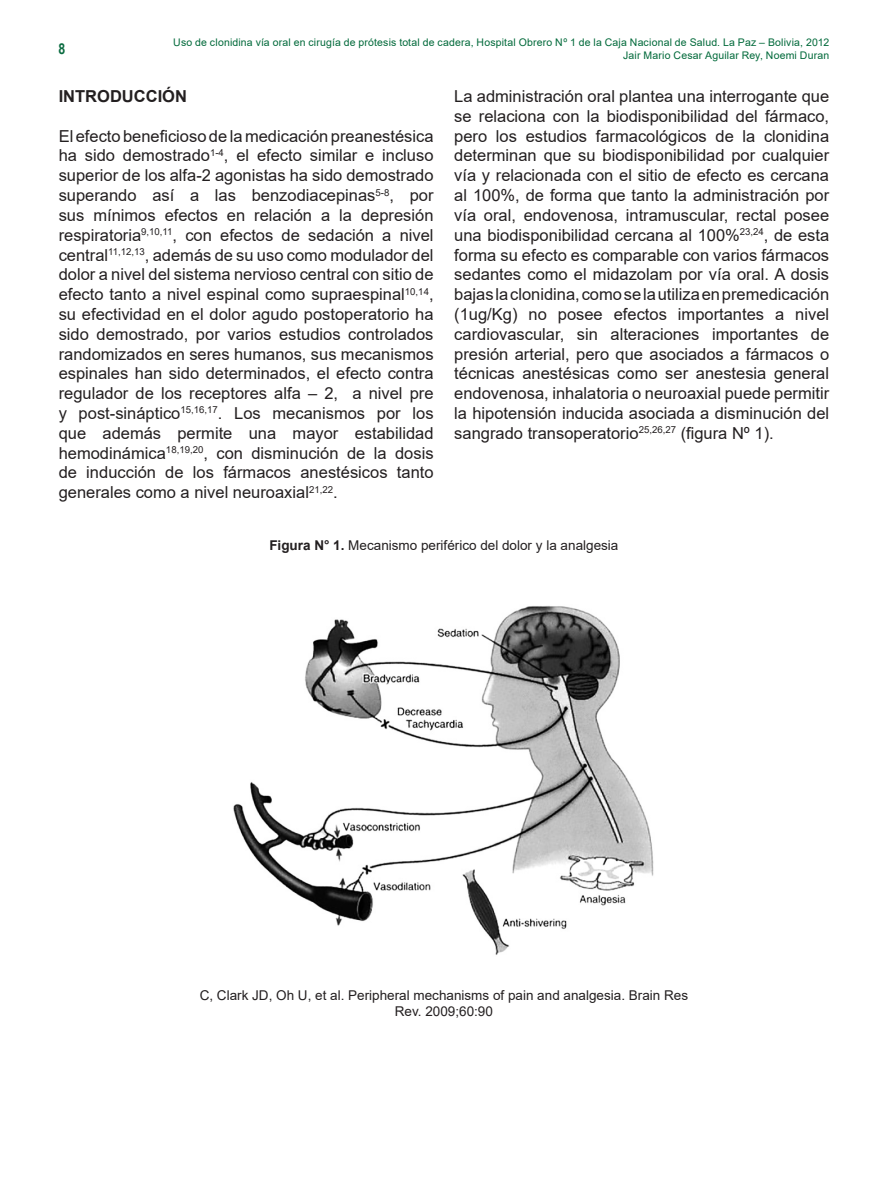
<style>
.page{position:relative;width:893px;height:1191px;background:#fff}
.page>*{position:absolute;margin:0;border:0;box-sizing:border-box;transform-origin:0 0}
.t1{font:16.5px/19.8px "Arial";color:#231f20;text-align:justify}
.t2{font:700 16.5px "Arial";color:#231f20}
.t3{font:700 15px "Arial Narrow";color:#0a6b40}
.subtítulo{font:13.5px/16.2px "Arial";color:#231f20;text-align:center}
.t4{font:10.5px "Arial";letter-spacing:.015em;color:#00693a}
.s1{font-weight:700}
</style>
<div class="page">
<img style="left:233px;top:606px;width:421px;height:349px">
<p class="t4" style="left:173px;top:35px;width:657px">Uso de clonidina vía oral en cirugía de prótesis total de cadera, Hospital Obrero Nº 1 de la Caja Nacional de Salud. La Paz – Bolivia, 2012</p>
<p class="t4" style="left:623px;top:48px;width:208px">Jair Mario Cesar Aguilar Rey, Noemi Duran</p>
<p class="t3" style="left:59px;top:37px;width:8px">8</p>
<p class="t2" style="left:59px;top:85px;width:130px">INTRODUCCIÓN</p>
<p class="t1" style="left:59px;top:126px;width:376px">El efecto beneficioso de la medicación preanestésica ha sido demostrado<sup>1-4</sup>, el efecto similar e incluso superior de los alfa-2 agonistas ha sido demostrado superando así a las benzodiacepinas<sup>5-8</sup>, por sus mínimos efectos en relación a la depresión respiratoria<sup>9,10,11</sup>, con efectos de sedación a nivel central<sup>11,12,13</sup>, además de su uso como modulador del dolor a nivel del sistema nervioso central con sitio de efecto tanto a nivel espinal como supraespinal<sup>10,14</sup>, su efectividad en el dolor agudo postoperatorio ha sido demostrado, por varios estudios controlados randomizados en seres humanos, sus mecanismos espinales han sido determinados, el efecto contra regulador de los receptores alfa – 2, a nivel pre y post-sináptico<sup>15,16,17</sup>. Los mecanismos por los que además permite una mayor estabilidad hemodinámica<sup>18,19,20</sup>, con disminución de la dosis de inducción de los fármacos anestésicos tanto generales como a nivel neuroaxial<sup>21,22</sup>.</p>
<p class="t1" style="left:454px;top:86px;width:376px">La administración oral plantea una interrogante que se relaciona con la biodisponibilidad del fármaco, pero los estudios farmacológicos de la clonidina determinan que su biodisponibilidad por cualquier vía y relacionada con el sitio de efecto es cercana al 100%, de forma que tanto la administración por vía oral, endovenosa, intramuscular, rectal posee una biodisponibilidad cercana al 100%<sup>23,24</sup>, de esta forma su efecto es comparable con varios fármacos sedantes como el midazolam por vía oral. A dosis bajas la clonidina, como se la utiliza en premedicación (1ug/Kg) no posee efectos importantes a nivel cardiovascular, sin alteraciones importantes de presión arterial, pero que asociados a fármacos o técnicas anestésicas como ser anestesia general endovenosa, inhalatoria o neuroaxial puede permitir la hipotensión inducida asociada a disminución del sangrado transoperatorio<sup>25,26,27</sup> (figura Nº 1).</p>
<p class="subtítulo" style="left:269px;top:537px;width:351px"><span class="s1">Figura N° 1.</span> Mecanismo periférico del dolor y la analgesia</p>
<p class="subtítulo" style="left:200px;top:987px;width:490px">C, Clark JD, Oh U, et al. Peripheral mechanisms of pain and analgesia. Brain Res<br>Rev. 2009;60:90</p>
</div>
